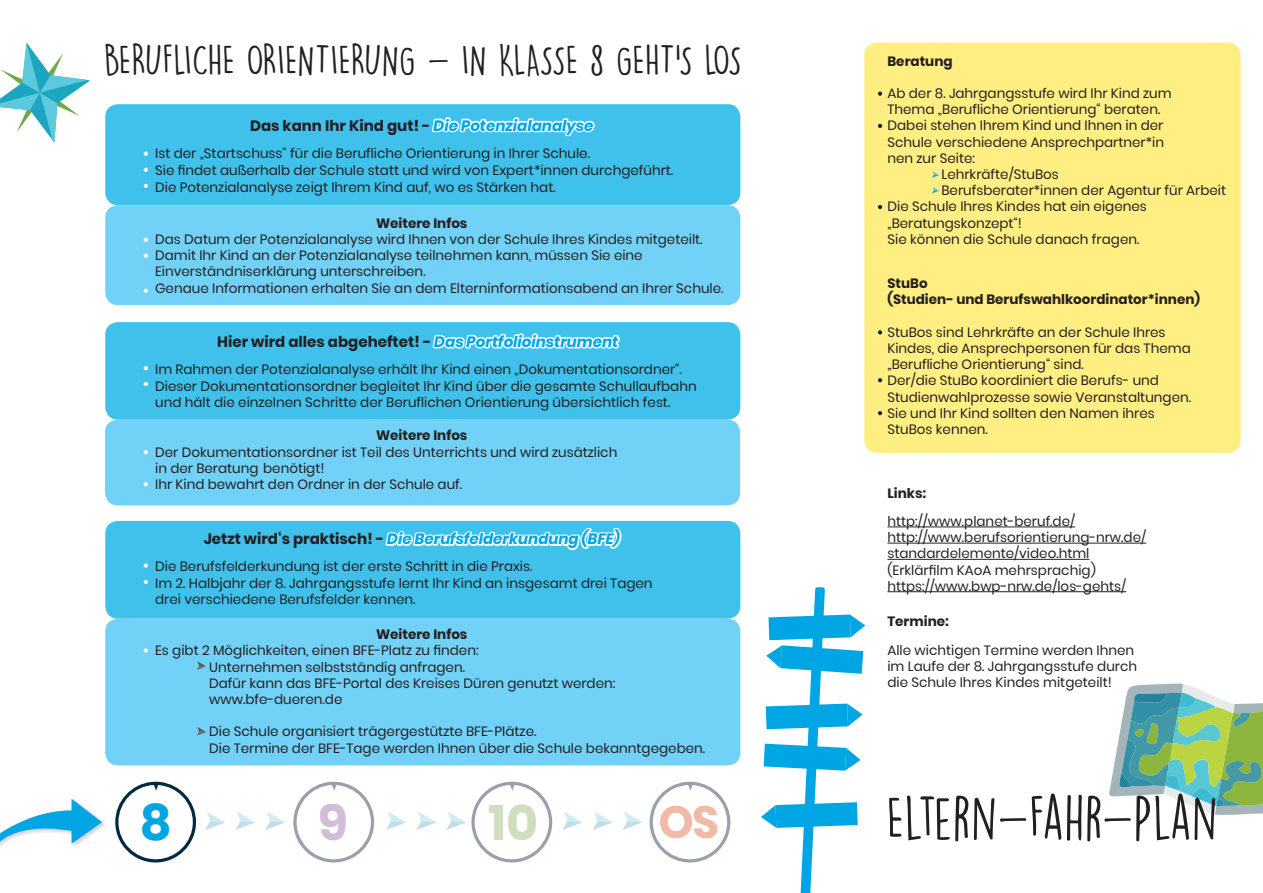
<style>
.page{position:relative;width:1263px;height:893px;background:#fff}
.page>*{position:absolute;margin:0;border:0;box-sizing:border-box;transform-origin:0 0}
.t1{font:55.65px "DK Lemon Yellow Sun";color:#231f20}
.t2{font:700 49.5px "Poppins";color:#cfdebc}
.t3{font:700 49.5px "Poppins";color:#00a6e4}
.t4{font:700 49.5px "Poppins";color:#d3beda}
.t5{font:700 45px "Poppins";color:#f0baa6}
.t6{font:39px "DK Lemon Yellow Sun";color:#231f20}
.t7{font:700 15px "Poppins";color:#231f20}
.t8{font:italic 700 15px "Poppins";color:#00a6e4}
.t9{font:13.5px/16.2px "Poppins";color:#231f20}
.t10{font:700 13.5px/16.2px "Poppins";color:#231f20}
.s1{font-style:italic;color:#00a6e4}
.s2{font-style:normal;color:#231f20}
</style>
<div class="page">
<div style="left:864px;top:43px;width:377px;height:410px;background:#ffef83;border-radius:13px"></div>
<svg style="left:1109px;top:683px;width:154px;height:132px"></svg>
<div style="left:105px;top:322px;width:635px;height:98px;background:#3fc1ec"></div>
<div style="left:105px;top:521px;width:635px;height:98px;background:#3fc1ec;border-radius:13px"></div>
<div style="left:105px;top:619px;width:635px;height:146px;background:#72d1f6;border-radius:13px"></div>
<div style="left:105px;top:104px;width:635px;height:101px;background:#3fc1ec;border-radius:13px"></div>
<div style="left:105px;top:205px;width:635px;height:100px;background:#72d1f6;border-radius:13px"></div>
<div style="left:105px;top:420px;width:635px;height:85px;background:#72d1f6"></div>
<svg style="left:118px;top:420px;width:610px;height:1px"></svg>
<hr style="left:887px;top:527px;width:188px;height:1px;background:#231f20">
<hr style="left:887px;top:543px;width:259px;height:1px;background:#231f20">
<hr style="left:887px;top:559px;width:202px;height:1px;background:#231f20">
<hr style="left:887px;top:591px;width:239px;height:1px;background:#231f20">
<svg style="left:430px;top:104px;width:167px;height:33px"></svg>
<svg style="left:430px;top:322px;width:192px;height:57px"></svg>
<svg style="left:383px;top:504px;width:240px;height:47px"></svg>
<svg style="left:0;top:43px;width:90px;height:100px"></svg>
<svg style="left:115px;top:782px;width:81px;height:80px"></svg>
<svg style="left:293px;top:782px;width:81px;height:80px"></svg>
<svg style="left:650px;top:782px;width:80px;height:80px"></svg>
<svg style="left:205px;top:812px;width:20px;height:18px"></svg>
<svg style="left:386px;top:812px;width:20px;height:18px"></svg>
<svg style="left:562px;top:812px;width:20px;height:18px"></svg>
<svg style="left:235px;top:812px;width:20px;height:18px"></svg>
<svg style="left:416px;top:812px;width:20px;height:18px"></svg>
<svg style="left:592px;top:812px;width:20px;height:18px"></svg>
<svg style="left:265px;top:812px;width:20px;height:18px"></svg>
<svg style="left:446px;top:782px;width:106px;height:80px"></svg>
<svg style="left:622px;top:812px;width:20px;height:18px"></svg>
<svg style="left:0;top:799px;width:102px;height:48px"></svg>
<svg style="left:144px;top:152px;width:4px;height:4px"></svg>
<svg style="left:144px;top:238px;width:4px;height:4px"></svg>
<svg style="left:144px;top:366px;width:4px;height:4px"></svg>
<svg style="left:144px;top:450px;width:4px;height:4px"></svg>
<svg style="left:144px;top:168px;width:4px;height:4px"></svg>
<svg style="left:144px;top:254px;width:4px;height:4px"></svg>
<svg style="left:144px;top:382px;width:4px;height:4px"></svg>
<svg style="left:144px;top:482px;width:4px;height:4px"></svg>
<svg style="left:144px;top:563px;width:4px;height:5px"></svg>
<svg style="left:144px;top:580px;width:4px;height:4px"></svg>
<svg style="left:144px;top:648px;width:4px;height:4px"></svg>
<svg style="left:144px;top:184px;width:4px;height:4px"></svg>
<svg style="left:144px;top:289px;width:4px;height:4px"></svg>
<svg style="left:761px;top:587px;width:104px;height:306px"></svg>
<svg style="left:878px;top:330px;width:4px;height:4px"></svg>
<svg style="left:878px;top:205px;width:4px;height:4px"></svg>
<svg style="left:878px;top:124px;width:4px;height:4px"></svg>
<svg style="left:878px;top:92px;width:4px;height:4px"></svg>
<svg style="left:878px;top:378px;width:4px;height:4px"></svg>
<svg style="left:878px;top:411px;width:4px;height:4px"></svg>
<svg style="left:932px;top:171px;width:7px;height:7px"></svg>
<svg style="left:932px;top:187px;width:7px;height:6px"></svg>
<svg style="left:197px;top:661px;width:9px;height:9px"></svg>
<svg style="left:197px;top:727px;width:9px;height:9px"></svg>
<h3 class="t6" style="left:104px;top:36px;width:639px">BERUFLICHE ORIENTIERUNG - IN KLASSE 8 GEHT‘S LOS</h3>
<p class="t7" style="left:250px;top:117px;width:345px">Das kann Ihr Kind gut! - <span class="s1">Die Potenzialanalyse</span></p>
<p class="t9" style="left:155px;top:145px;width:520px;line-height:16.8px">Ist der „Startschuss“ für die Berufliche Orientierung in Ihrer Schule.<br>Sie findet außerhalb der Schule statt und wird von Expert*innen durchgeführt.<br>Die Potenzialanalyse zeigt Ihrem Kind auf, wo es Stärken hat.</p>
<p class="t10" style="left:376px;top:215px;width:93px">Weitere Infos</p>
<p class="t9" style="left:155px;top:231px;width:570px">Das Datum der Potenzialanalyse wird Ihnen von der Schule Ihres Kindes mitgeteilt.<br>Damit Ihr Kind an der Potenzialanalyse teilnehmen kann, müssen Sie eine Einverständniserklärung unterschreiben.<br>Genaue Informationen erhalten Sie an dem Elterninformationsabend an Ihrer Schule.</p>
<p class="t7" style="left:217px;top:333px;width:403px">Hier wird alles abgeheftet! - <span class="s1">Das Portfolioinstrument</span></p>
<p class="t9" style="left:155px;top:361px;width:543px">Im Rahmen der Potenzialanalyse erhält Ihr Kind einen „Dokumentationsordner“.<br>Dieser Dokumentationsordner begleitet Ihr Kind über die gesamte Schullaufbahn und hält die einzelnen Schritte der Beruflichen Orientierung übersichtlich fest.</p>
<p class="t10" style="left:376px;top:428px;width:93px">Weitere Infos</p>
<p class="t9" style="left:155px;top:444px;width:464px">Der Dokumentationsordner ist Teil des Unterrichts und wird zusätzlich in der Beratung benötigt!<br>Ihr Kind bewahrt den Ordner in der Schule auf.</p>
<p class="t8" style="left:204px;top:530px;width:418px"><span class="s2">Jetzt wird‘s praktisch! -</span> Die Berufsfelderkundung (BFE)</p>
<p class="t9" style="left:155px;top:559px;width:499px">Die Berufsfelderkundung ist der erste Schritt in die Praxis.<br>Im 2. Halbjahr der 8. Jahrgangsstufe lernt Ihr Kind an insgesamt drei Tagen drei verschiedene Berufsfelder kennen.</p>
<p class="t10" style="left:376px;top:626px;width:93px">Weitere Infos</p>
<p class="t9" style="left:209px;top:643px;width:408px;text-indent:-54px">Es gibt 2 Möglichkeiten, einen BFE-Platz zu finden:<br>Unternehmen selbstständig anfragen.<br>Dafür kann das BFE-Portal des Kreises Düren genutzt werden: www.bfe-dueren.de</p>
<p class="t9" style="left:209px;top:724px;width:497px">Die Schule organisiert trägergestützte BFE-Plätze.<br>Die Termine der BFE-Tage werden Ihnen über die Schule bekanntgegeben.</p>
<h2 class="t3" style="left:140px;top:794px;width:33px">8</h2>
<h2 class="t4" style="left:318px;top:794px;width:31px">9</h2>
<h2 class="t2" style="left:488px;top:794px;width:51px">10</h2>
<h3 class="t5" style="left:658px;top:796px;width:62px">OS</h3>
<p class="t10" style="left:887px;top:53px;width:67px">Beratung</p>
<p class="t9" style="left:887px;top:85px;width:286px">Ab der 8. Jahrgangsstufe wird Ihr Kind zum</p>
<p class="t9" style="left:887px;top:101px;width:274px">Thema „Berufliche Orientierung“ beraten.</p>
<p class="t9" style="left:887px;top:118px;width:277px">Dabei stehen Ihrem Kind und Ihnen in der</p>
<p class="t9" style="left:887px;top:134px;width:278px">Schule verschiedene Ansprechpartner*in</p>
<p class="t9" style="left:887px;top:150px;width:89px">nen zur Seite:</p>
<p class="t9" style="left:941px;top:166px;width:119px">Lehrkräfte/StuBos</p>
<p class="t9" style="left:941px;top:182px;width:286px">Berufsberater*innen der Agentur für Arbeit</p>
<p class="t9" style="left:887px;top:199px;width:261px">Die Schule Ihres Kindes hat ein eigenes</p>
<p class="t9" style="left:887px;top:215px;width:136px">„Beratungskonzept“!</p>
<p class="t9" style="left:887px;top:231px;width:253px">Sie können die Schule danach fragen.</p>
<p class="t10" style="left:887px;top:275px;width:314px">StuBo<br>(Studien- und Berufswahlkoordinator*innen)</p>
<p class="t9" style="left:887px;top:324px;width:305px">StuBos sind Lehrkräfte an der Schule Ihres Kindes, die Ansprechpersonen für das Thema „Berufliche Orientierung“ sind.<br>Der/die StuBo koordiniert die Berufs- und Studienwahlprozesse sowie Veranstaltungen.<br>Sie und Ihr Kind sollten den Namen ihres StuBos kennen.</p>
<p class="t10" style="left:887px;top:485px;width:40px">Links:</p>
<p class="t9" style="left:887px;top:513px;width:260px">http://www.planet-beruf.de/ http://www.berufsorientierung-nrw.de/ standardelemente/video.html (Erklärfilm KAoA mehrsprachig) https://www.bwp-nrw.de/los-gehts/</p>
<p class="t10" style="left:887px;top:614px;width:63px">Termine:</p>
<p class="t9" style="left:887px;top:642px;width:251px">Alle wichtigen Termine werden Ihnen im Laufe der 8. Jahrgangsstufe durch die Schule Ihres Kindes mitgeteilt!</p>
<h1 class="t1" style="left:886px;top:784px;width:333px">ELTERN-FAHR-PLAN</h1>
</div>
